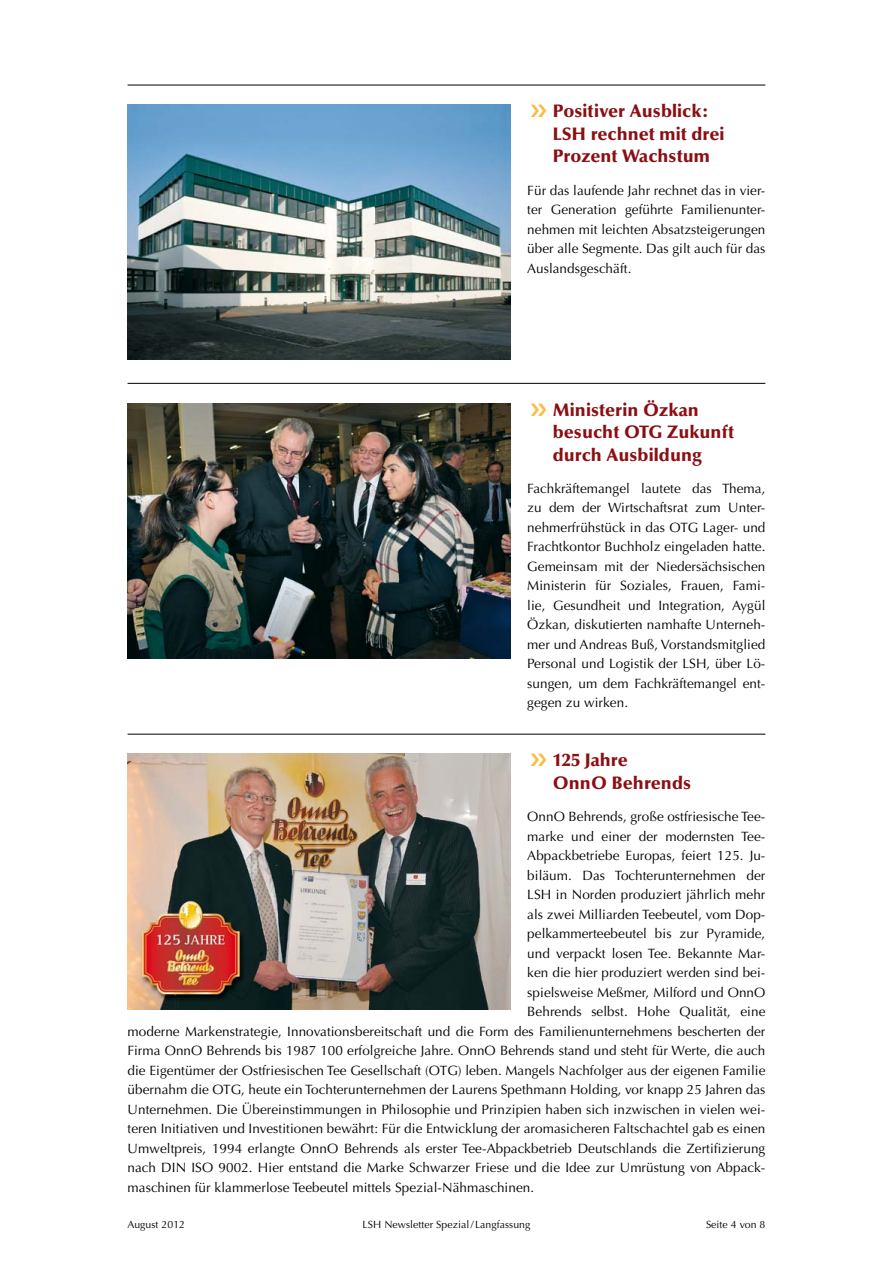
<style>
.page{position:relative;width:893px;height:1263px;background:#fff}
.page>*{position:absolute;margin:0;border:0;box-sizing:border-box;transform-origin:0 0}
.t1{font:900 18px/22.5px "Optima LT Pro";letter-spacing:.005em;color:#8b0e13}
.t2{font:13.5px/19.5px "Optima LT Pro";letter-spacing:.005em;color:#000;text-align:justify}
.t3{font:10.5px "Optima LT Pro";letter-spacing:.005em;color:#000}
</style>
<div class="page">
<hr style="left:128px;top:85px;width:637px;height:1px;background:#000">
<hr style="left:128px;top:383px;width:637px;height:1px;background:#000">
<hr style="left:128px;top:734px;width:637px;height:1px;background:#000">
<img style="left:128px;top:105px;width:382px;height:255px">
<img style="left:128px;top:403px;width:382px;height:255px">
<img style="left:128px;top:754px;width:382px;height:255px">
<h1 class="t1" style="left:553px;top:100px;width:173px">Positiver Ausblick:<br>LSH rechnet mit drei<br>Prozent Wachstum</h1>
<p class="t2" style="left:527px;top:180px;width:240px">Für das laufende Jahr rechnet das in vier&shy;ter Generation geführte Familienunter&shy;nehmen mit leichten Absatzsteigerungen über alle Segmente. Das gilt auch für das Auslandsgeschäft.</p>
<h1 class="t1" style="left:553px;top:398px;width:183px">Ministerin Özkan besucht OTG Zukunft durch Ausbildung</h1>
<p class="t2" style="left:527px;top:479px;width:240px">Fachkräftemangel lautete das Thema, zu dem der Wirtschaftsrat zum Unter&shy;nehmerfrühstück in das OTG Lager- und Frachtkontor Buchholz eingeladen hatte.<br>Gemeinsam mit der Niedersächsischen Ministerin für Soziales, Frauen, Fami&shy;lie, Gesundheit und Integration, Aygül Özkan, diskutierten namhafte Unterneh&shy;mer und Andreas Buß, Vorstandsmitglied Personal und Logistik der LSH, über Lö&shy;sungen, um dem Fachkräftemangel ent&shy;gegen zu wirken.</p>
<h1 class="t1" style="left:553px;top:749px;width:140px">125 Jahre<br>OnnO Behrends</h1>
<p class="t2" style="left:527px;top:807px;width:238px">OnnO Behrends, große ostfriesische Tee-</p>
<p class="t2" style="left:527px;top:826px;width:240px">marke und einer der modernsten Tee-</p>
<p class="t2" style="left:527px;top:846px;width:240px">Abpackbetriebe Europas, feiert 125. Ju-</p>
<p class="t2" style="left:527px;top:865px;width:240px">biläum. Das Tochterunternehmen der</p>
<p class="t2" style="left:527px;top:885px;width:240px">LSH in Norden produziert jährlich mehr</p>
<p class="t2" style="left:527px;top:904px;width:240px">als zwei Milliarden Teebeutel, vom Dop-</p>
<p class="t2" style="left:527px;top:924px;width:240px">pelkammerteebeutel bis zur Pyramide,</p>
<p class="t2" style="left:527px;top:943px;width:240px">und verpackt losen Tee. Bekannte Mar-</p>
<p class="t2" style="left:527px;top:963px;width:240px">ken die hier produziert werden sind bei-</p>
<p class="t2" style="left:527px;top:982px;width:240px">spielsweise Meßmer, Milford und OnnO</p>
<p class="t2" style="left:527px;top:1002px;width:240px">Behrends selbst. Hohe Qualität, eine</p>
<p class="t2" style="left:128px;top:1021px;width:639px">moderne Markenstrategie, Innovationsbereitschaft und die Form des Familienunternehmens bescherten der</p>
<p class="t2" style="left:128px;top:1041px;width:639px">Firma OnnO Behrends bis 1987 100 erfolgreiche Jahre. OnnO Behrends stand und steht für Werte, die auch</p>
<p class="t2" style="left:128px;top:1060px;width:639px">die Eigentümer der Ostfriesischen Tee Gesellschaft (OTG) leben. Mangels Nachfolger aus der eigenen Familie</p>
<p class="t2" style="left:128px;top:1080px;width:639px">übernahm die OTG, heute ein Tochterunternehmen der Laurens Spethmann Holding, vor knapp 25 Jahren das</p>
<p class="t2" style="left:128px;top:1099px;width:639px">Unternehmen. Die Übereinstimmungen in Philosophie und Prinzipien haben sich inzwischen in vielen wei-</p>
<p class="t2" style="left:128px;top:1119px;width:639px">teren Initiativen und Investitionen bewährt: Für die Entwicklung der aromasicheren Faltschachtel gab es einen</p>
<p class="t2" style="left:128px;top:1138px;width:639px">Umweltpreis, 1994 erlangte OnnO Behrends als erster Tee-Abpackbetrieb Deutschlands die Zertifizierung</p>
<p class="t2" style="left:128px;top:1158px;width:638px">nach DIN ISO 9002. Hier entstand die Marke Schwarzer Friese und die Idee zur Umrüstung von Abpack-</p>
<p class="t2" style="left:128px;top:1177px;width:408px">maschinen für klammerlose Teebeutel mittels Spezial-Nähmaschinen.</p>
<p class="t3" style="left:128px;top:1218px;width:59px">August 2012</p>
<p class="t3" style="left:363px;top:1218px;width:169px">LSH Newsletter Spezial/ Langfassung</p>
<p class="t3" style="left:706px;top:1218px;width:61px">Seite 4 von 8</p>
</div>
